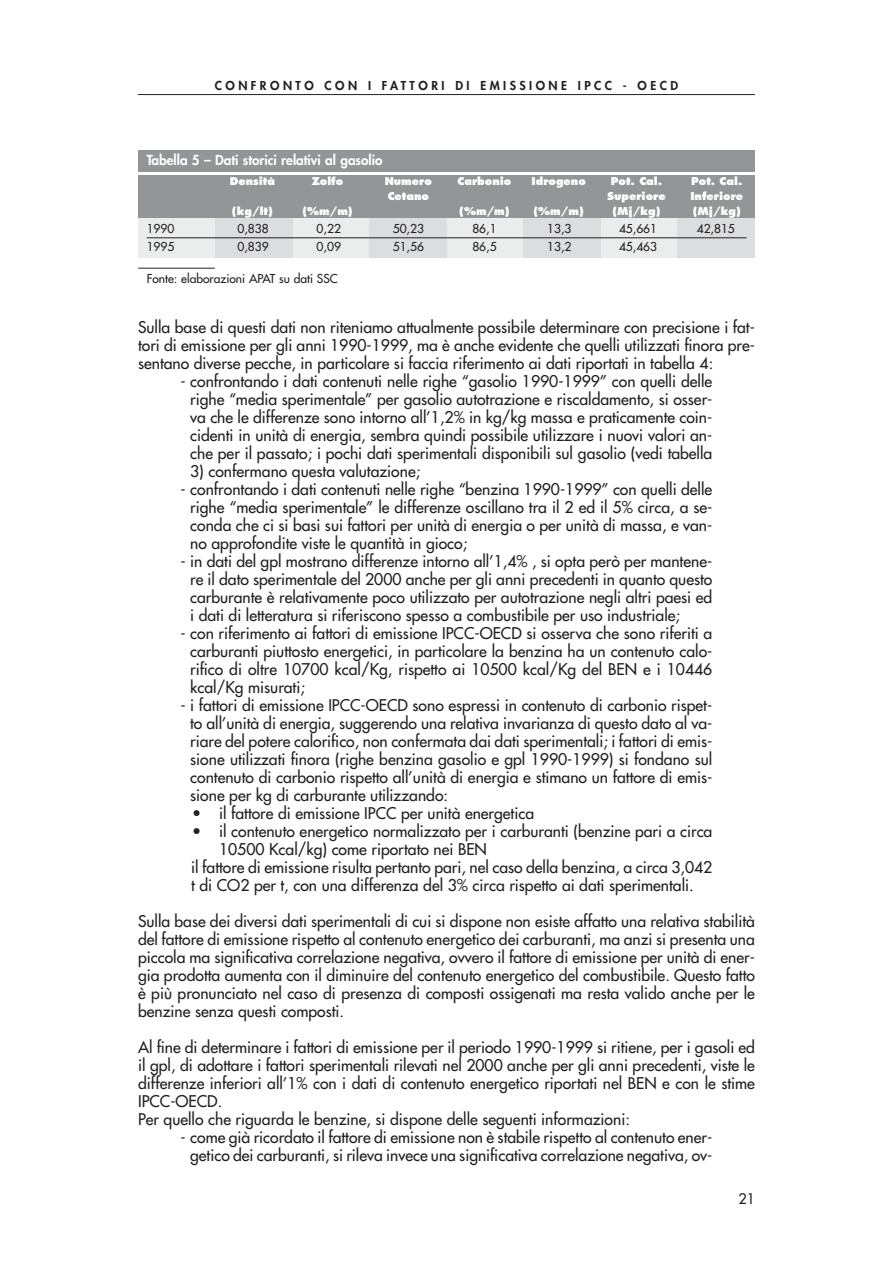
<style>
.page{position:relative;width:893px;height:1263px;background:#fff}
.page>*{position:absolute;margin:0;border:0;box-sizing:border-box;transform-origin:0 0}
.t1{font:15.75px/18px "Futura";color:#231f20;text-align:justify}
.t2{font:14.25px "Futura";color:#231f20}
.t3{font:800 13.5px "Futura";color:#fff}
.t4{font:12px "Futura";color:#231f20}
.t5{font:800 12px "Futura";letter-spacing:.29em;color:#231f20}
.t6{font:800 10.5px "Futura";color:#fff}
</style>
<div class="page">
<hr style="left:138px;top:94px;width:617px;height:1px;background:#231f20">
<div style="left:138px;top:216px;width:617px;height:41px;background:#ebecec"></div>
<div style="left:215px;top:209px;width:77px;height:49px;background:#dcddde"></div>
<div style="left:369px;top:209px;width:77px;height:49px;background:#dcddde"></div>
<div style="left:523px;top:209px;width:77px;height:49px;background:#dcddde"></div>
<div style="left:677px;top:209px;width:78px;height:49px;background:#dcddde"></div>
<hr style="left:147px;top:237px;width:599px;height:1px;background:#231f20">
<hr style="left:138px;top:268px;width:77px;height:1px;background:#231f20">
<div style="left:138px;top:175px;width:617px;height:43px;background:#939598"></div>
<div style="left:138px;top:150px;width:617px;height:21px;background:#939598"></div>
<p class="t5" style="left:215px;top:80px;width:465px">CONFRONTO CON I FATTORI DI EMISSIONE IPCC - OECD</p>
<p class="t3" style="left:147px;top:153px;width:237px">Tabella 5 – Dati storici relativi al gasolio</p>
<p class="t6" style="left:230px;top:176px;width:47px">Densità</p>
<p class="t6" style="left:312px;top:176px;width:33px">Zolfo</p>
<p class="t6" style="left:385px;top:176px;width:49px">Numero</p>
<p class="t6" style="left:457px;top:176px;width:55px">Carbonio</p>
<p class="t6" style="left:531px;top:176px;width:56px">Idrogeno</p>
<p class="t6" style="left:611px;top:176px;width:53px">Pot. Cal.</p>
<p class="t6" style="left:691px;top:176px;width:53px">Pot. Cal.</p>
<p class="t6" style="left:388px;top:191px;width:43px">Cetano</p>
<p class="t6" style="left:607px;top:191px;width:60px">Superiore</p>
<p class="t6" style="left:690px;top:191px;width:54px">Inferiore</p>
<p class="t6" style="left:232px;top:206px;width:42px">(kg/lt)</p>
<p class="t6" style="left:302px;top:206px;width:52px">(%m/m)</p>
<p class="t6" style="left:459px;top:206px;width:52px">(%m/m)</p>
<p class="t6" style="left:533px;top:206px;width:52px">(%m/m)</p>
<p class="t6" style="left:612px;top:206px;width:49px">(Mj/kg)</p>
<p class="t6" style="left:692px;top:206px;width:49px">(Mj/kg)</p>
<p class="t4" style="left:147px;top:223px;width:29px">1990</p>
<p class="t4" style="left:237px;top:223px;width:33px">0,838</p>
<p class="t4" style="left:316px;top:223px;width:26px">0,22</p>
<p class="t4" style="left:393px;top:223px;width:33px">50,23</p>
<p class="t4" style="left:472px;top:223px;width:26px">86,1</p>
<p class="t4" style="left:547px;top:223px;width:26px">13,3</p>
<p class="t4" style="left:619px;top:223px;width:40px">45,661</p>
<p class="t4" style="left:696px;top:223px;width:40px">42,815</p>
<p class="t4" style="left:147px;top:241px;width:29px">1995</p>
<p class="t4" style="left:237px;top:241px;width:33px">0,839</p>
<p class="t4" style="left:316px;top:241px;width:26px">0,09</p>
<p class="t4" style="left:393px;top:241px;width:33px">51,56</p>
<p class="t4" style="left:472px;top:241px;width:26px">86,5</p>
<p class="t4" style="left:547px;top:241px;width:26px">13,2</p>
<p class="t4" style="left:619px;top:241px;width:40px">45,463</p>
<p class="t4" style="left:147px;top:273px;width:192px">Fonte: elaborazioni APAT su dati SSC</p>
<p class="t1" style="left:138px;top:319px;width:618px">Sulla base di questi dati non riteniamo attualmente possibile determinare con precisione i fat&shy;tori di emissione per gli anni 1990-1999, ma è anche evidente che quelli utilizzati finora pre&shy;sentano diverse pecche, in particolare si faccia riferimento ai dati riportati in tabella 4:</p>
<p class="t1" style="left:190px;top:373px;width:523px;text-indent:-10px">- confrontando i dati contenuti nelle righe “gasolio 1990-1999” con quelli delle righe “media sperimentale” per gasolio autotrazione e riscaldamento, si osser&shy;va che le differenze sono intorno all’1,2% in kg/kg massa e praticamente coin&shy;cidenti in unità di energia, sembra quindi possibile utilizzare i nuovi valori an&shy;che per il passato; i pochi dati sperimentali disponibili sul gasolio (vedi tabella</p>
<p class="t1" style="left:190px;top:463px;width:231px">3) confermano questa valutazione;</p>
<p class="t1" style="left:190px;top:481px;width:523px;text-indent:-10px">- confrontando i dati contenuti nelle righe “benzina 1990-1999” con quelli delle righe “media sperimentale” le differenze oscillano tra il 2 ed il 5% circa, a se&shy;conda che ci si basi sui fattori per unità di energia o per unità di massa, e van&shy;no approfondite viste le quantità in gioco;</p>
<p class="t1" style="left:190px;top:553px;width:523px;text-indent:-10px">- in dati del gpl mostrano differenze intorno all’1,4% , si opta però per mantene&shy;re il dato sperimentale del 2000 anche per gli anni precedenti in quanto questo carburante è relativamente poco utilizzato per autotrazione negli altri paesi ed i dati di letteratura si riferiscono spesso a combustibile per uso industriale;</p>
<p class="t1" style="left:190px;top:625px;width:523px;text-indent:-10px">- con riferimento ai fattori di emissione IPCC-OECD si osserva che sono riferiti a carburanti piuttosto energetici, in particolare la benzina ha un contenuto calo&shy;rifico di oltre 10700 kcal/Kg, rispetto ai 10500 kcal/Kg del BEN e i 10446 kcal/Kg misurati;</p>
<p class="t1" style="left:190px;top:697px;width:523px;text-indent:-10px">- i fattori di emissione IPCC-OECD sono espressi in contenuto di carbonio rispet&shy;to all’unità di energia, suggerendo una relativa invarianza di questo dato al va&shy;riare del potere calorifico, non confermata dai dati sperimentali; i fattori di emis&shy;sione utilizzati finora (righe benzina gasolio e gpl 1990-1999) si fondano sul contenuto di carbonio rispetto all’unità di energia e stimano un fattore di emis&shy;sione per kg di carburante utilizzando:</p>
<p class="t1" style="left:192px;top:805px;width:343px">• il fattore di emissione IPCC per unità energetica</p>
<p class="t1" style="left:192px;top:823px;width:522px">• il contenuto energetico normalizzato per i carburanti (benzine pari a circa</p>
<p class="t1" style="left:219px;top:841px;width:269px">10500 Kcal/kg) come riportato nei BEN</p>
<p class="t1" style="left:191px;top:859px;width:522px">il fattore di emissione risulta pertanto pari, nel caso della benzina, a circa 3,042</p>
<p class="t1" style="left:191px;top:877px;width:504px">t di CO2 per t, con una differenza del 3% circa rispetto ai dati sperimentali.</p>
<p class="t1" style="left:138px;top:913px;width:618px">Sulla base dei diversi dati sperimentali di cui si dispone non esiste affatto una relativa stabilità del fattore di emissione rispetto al contenuto energetico dei carburanti, ma anzi si presenta una piccola ma significativa correlazione negativa, ovvero il fattore di emissione per unità di ener&shy;gia prodotta aumenta con il diminuire del contenuto energetico del combustibile. Questo fatto è più pronunciato nel caso di presenza di composti ossigenati ma resta valido anche per le benzine senza questi composti.</p>
<p class="t1" style="left:138px;top:1039px;width:618px;text-align:left">Al fine di determinare i fattori di emissione per il periodo 1990-1999 si ritiene, per i gasoli ed il gpl, di adottare i fattori sperimentali rilevati nel 2000 anche per gli anni precedenti, viste le differenze inferiori all’1% con i dati di contenuto energetico riportati nel BEN e con le stime IPCC-OECD.<br>Per quello che riguarda le benzine, si dispone delle seguenti informazioni:</p>
<p class="t1" style="left:181px;top:1129px;width:533px;text-align:right">- come già ricordato il fattore di emissione non è stabile rispetto al contenuto ener&shy;getico dei carburanti, si rileva invece una significativa correlazione negativa, ov-</p>
<p class="t2" style="left:738px;top:1191px;width:18px">21</p>
</div>
